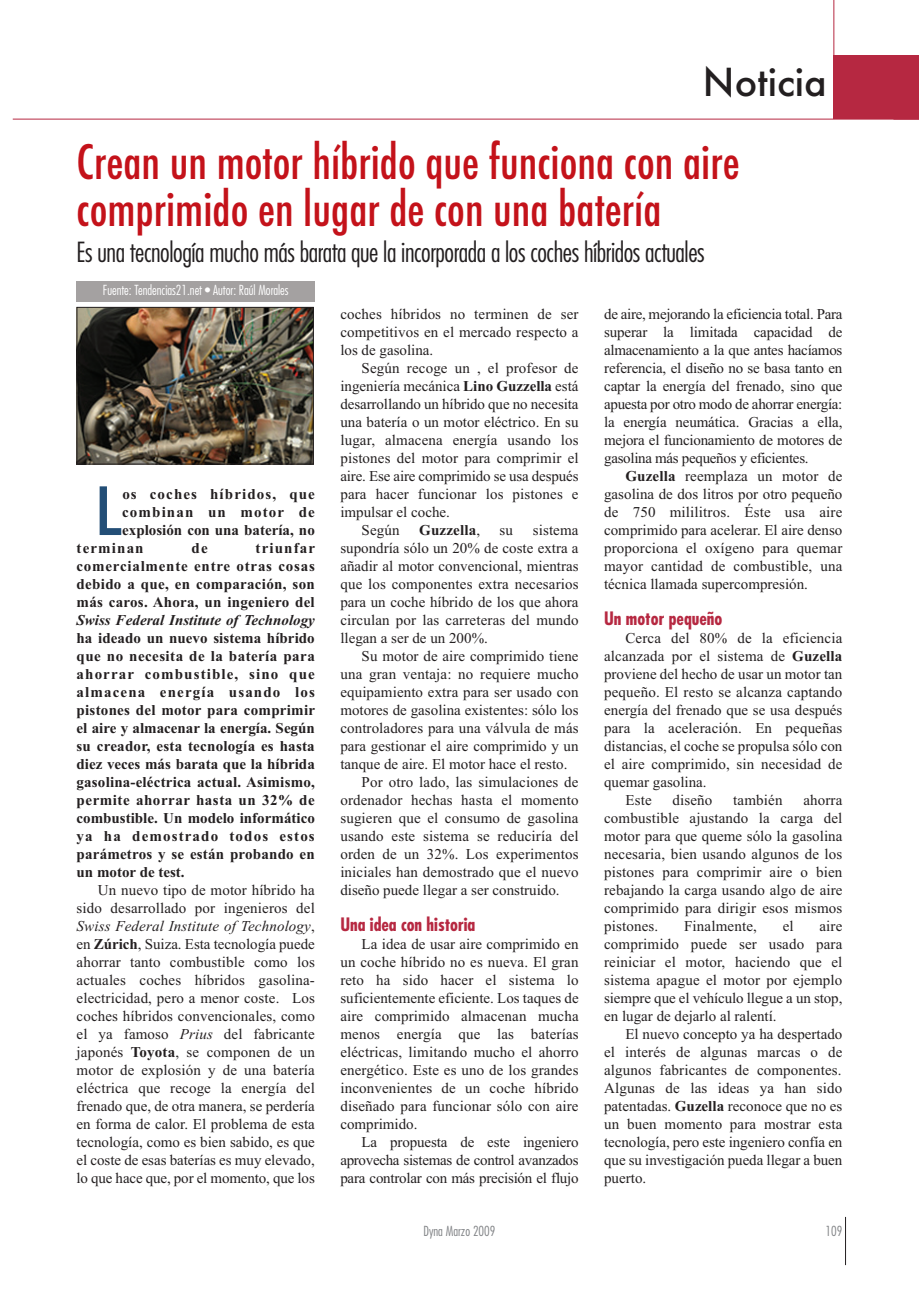
<style>
.page{position:relative;width:919px;height:1289px;background:#fff}
.page>*{position:absolute;margin:0;border:0;box-sizing:border-box;transform-origin:0 0}
.t1{font:500 64.5px "Futura";color:#234e76}
.t2{font:500 condensed 46.05px/47.7px "Futura";color:#c4121a}
.t3{font:500 37.5px "Futura";color:#231f20}
.t4{font:300 condensed 27px "Futura";letter-spacing:-.015em;color:#231f20}
.t5{font:700 condensed 18px "Futura";color:#b62841}
.t6{font:15px/18px "Times New Roman";letter-spacing:.005em;color:#231f20;text-align:justify}
.t7{font:700 15px/18px "Times New Roman";letter-spacing:.015em;color:#231f20;text-align:justify}
.t8{font:700 15px "Times New Roman";letter-spacing:.075em;color:#231f20}
.t9{font:italic 700 15px "Times New Roman";color:#231f20}
.t10{font:300 condensed 13.5px "Futura";color:#fff}
.t11{font:300 condensed 13.5px "Futura";color:#808285}
.s1{font-style:italic}
.s2{font-weight:700}
.s3{font-weight:400}
</style>
<div class="page">
<div style="left:833px;top:55px;width:85px;height:64px;background:#b62841"></div>
<hr style="left:845px;top:1216px;width:1px;height:48px;background:#231f20">
<hr style="left:833px;top:0;width:1px;height:119px;background:#b62841">
<hr style="left:13px;top:119px;width:905px;height:1px;background:#b62841">
<svg style="left:893px;top:119px;width:25px;height:1px"></svg>
<img style="left:79px;top:309px;width:233px;height:153px">
<div style="left:77px;top:307px;width:237px;height:157px;border:1px solid #231f20"></div>
<div style="left:77px;top:281px;width:238px;height:20px;background:#a4a1a1"></div>
<h3 class="t3" style="left:702px;top:62px;width:125px">Noticia</h3>
<h2 class="t2" style="left:77px;top:140px;width:664px">Crean un motor híbrido que funciona con aire comprimido en lugar de con una batería</h2>
<h3 class="t4" style="left:77px;top:241px;width:629px">Es una tecnología mucho más barata que la incorporada a los coches híbridos actuales</h3>
<p class="t10" style="left:103px;top:284px;width:187px">Fuente: Tendencias21.net • Autor: Raúl Morales</p>
<h1 class="t1" style="left:94px;top:475px;width:30px">L</h1>
<p class="t8" style="left:122px;top:489px;width:194px">os coches híbridos, que</p>
<p class="t8" style="left:122px;top:507px;width:194px">combinan un motor de</p>
<p class="t7" style="left:122px;top:522px;width:194px">explosión con una batería, no</p>
<p class="t8" style="left:77px;top:543px;width:69px">terminan</p>
<p class="t7" style="left:191px;top:540px;width:18px">de</p>
<p class="t7" style="left:77px;top:540px;width:240px;text-indent:179px">triunfar comercialmente entre otras cosas debido a que, en comparación, son más caros. Ahora, un ingeniero del</p>
<p class="t9" style="left:77px;top:615px;width:240px">Swiss Federal Institute of Technology</p>
<p class="t7" style="left:77px;top:630px;width:240px">ha ideado un nuevo sistema híbrido que no necesita de la batería para ahorrar combustible, sino que almacena energía usando los pistones del motor para comprimir el aire y almacenar la energía. Según su creador, esta tecnología es hasta diez veces más barata que la híbrida gasolina-eléctrica actual. Asimismo, permite ahorrar hasta un 32% de combustible. Un modelo informático ya ha demostrado todos estos parámetros y se están probando en un motor de test.</p>
<p class="t6" style="left:77px;top:882px;width:240px;text-indent:21px">Un nuevo tipo de motor híbrido ha sido desarrollado por ingenieros del <span class="s1">Swiss Federal Institute of Technology</span>, en <span class="s2">Zúrich</span>, Suiza. Esta tecnología puede ahorrar tanto combustible como los actuales coches híbridos gasolina&shy;electricidad, pero a menor coste. Los coches híbridos convencionales, como el ya famoso <span class="s1">Prius</span> del fabricante japonés <span class="s2">Toyota</span>, se componen de un motor de explosión y de una batería eléctrica que recoge la energía del frenado que, de otra manera, se perdería en forma de calor. El problema de esta tecnología, como es bien sabido, es que el coste de esas baterías es muy elevado, lo que hace que, por el momento, que los</p>
<p class="t6" style="left:340px;top:306px;width:240px">coches híbridos no terminen de ser competitivos en el mercado respecto a los de gasolina.</p>
<p class="t6" style="left:361px;top:360px;width:218px">Según recoge un , el profesor de</p>
<p class="t6" style="left:340px;top:378px;width:240px">ingeniería mecánica <span class="s2">Lino Guzzella</span> está</p>
<p class="t6" style="left:340px;top:396px;width:240px">desarrollando un híbrido que no necesita</p>
<p class="t6" style="left:340px;top:414px;width:240px">una batería o un motor eléctrico. En su</p>
<p class="t6" style="left:340px;top:432px;width:240px">lugar, almacena energía usando los</p>
<p class="t6" style="left:340px;top:450px;width:240px">pistones del motor para comprimir el</p>
<p class="t6" style="left:340px;top:468px;width:240px">aire. Ese aire comprimido se usa después</p>
<p class="t6" style="left:340px;top:486px;width:240px">para hacer funcionar los pistones e</p>
<p class="t6" style="left:340px;top:504px;width:111px">impulsar el coche.</p>
<p class="t6" style="left:361px;top:522px;width:40px">Según</p>
<p class="t7" style="left:419px;top:522px;width:62px">Guzzella<span class="s3">,</span></p>
<p class="t6" style="left:499px;top:522px;width:15px">su</p>
<p class="t6" style="left:340px;top:522px;width:240px;text-indent:192px">sistema supondría sólo un 20% de coste extra a añadir al motor convencional, mientras que los componentes extra necesarios para un coche híbrido de los que ahora circulan por las carreteras del mundo llegan a ser de un 200%.</p>
<p class="t6" style="left:361px;top:648px;width:218px">Su motor de aire comprimido tiene</p>
<p class="t6" style="left:340px;top:666px;width:240px">una gran ventaja: no requiere mucho</p>
<p class="t6" style="left:340px;top:684px;width:240px">equipamiento extra para ser usado con</p>
<p class="t6" style="left:340px;top:702px;width:240px">motores de gasolina existentes: sólo los</p>
<p class="t6" style="left:340px;top:720px;width:240px">controladores para una válvula de más</p>
<p class="t6" style="left:340px;top:738px;width:240px">para gestionar el aire comprimido y un</p>
<p class="t6" style="left:340px;top:756px;width:229px">tanque de aire. El motor hace el resto.</p>
<p class="t6" style="left:361px;top:774px;width:218px">Por otro lado, las simulaciones de</p>
<p class="t6" style="left:340px;top:792px;width:240px">ordenador hechas hasta el momento</p>
<p class="t6" style="left:340px;top:810px;width:240px">sugieren que el consumo de gasolina</p>
<p class="t6" style="left:340px;top:828px;width:240px">usando este sistema se reduciría del</p>
<p class="t6" style="left:340px;top:846px;width:240px">orden de un 32%. Los experimentos</p>
<p class="t6" style="left:340px;top:864px;width:240px">iniciales han demostrado que el nuevo</p>
<p class="t6" style="left:340px;top:882px;width:221px">diseño puede llegar a ser construido.</p>
<p class="t5" style="left:340px;top:916px;width:136px">Una idea con historia</p>
<p class="t6" style="left:340px;top:936px;width:240px;text-indent:21px">La idea de usar aire comprimido en un coche híbrido no es nueva. El gran reto ha sido hacer el sistema lo suficientemente eficiente. Los taques de aire comprimido almacenan mucha menos energía que las baterías eléctricas, limitando mucho el ahorro energético. Este es uno de los grandes inconvenientes de un coche híbrido diseñado para funcionar sólo con aire comprimido.</p>
<p class="t6" style="left:340px;top:1134px;width:240px;text-indent:21px">La propuesta de este ingeniero aprovecha sistemas de control avanzados para controlar con más precisión el flujo</p>
<p class="t6" style="left:604px;top:306px;width:240px">de aire, mejorando la eficiencia total. Para superar la limitada capacidad de almacenamiento a la que antes hacíamos referencia, el diseño no se basa tanto en captar la energía del frenado, sino que apuesta por otro modo de ahorrar energía: la energía neumática. Gracias a ella, mejora el funcionamiento de motores de gasolina más pequeños y eficientes.</p>
<p class="t6" style="left:604px;top:468px;width:240px;text-indent:21px"><span class="s2">Guzella</span> reemplaza un motor de gasolina de dos litros por otro pequeño de 750 mililitros. Éste usa aire comprimido para acelerar. El aire denso proporciona el oxígeno para quemar mayor cantidad de combustible, una técnica llamada supercompresión.</p>
<p class="t5" style="left:604px;top:610px;width:120px">Un motor pequeño</p>
<p class="t6" style="left:625px;top:630px;width:218px">Cerca del 80% de la eficiencia</p>
<p class="t6" style="left:604px;top:648px;width:240px">alcanzada por el sistema de <span class="s2">Guzella</span></p>
<p class="t6" style="left:604px;top:666px;width:240px">proviene del hecho de usar un motor tan</p>
<p class="t6" style="left:604px;top:684px;width:240px">pequeño. El resto se alcanza captando</p>
<p class="t6" style="left:604px;top:702px;width:240px">energía del frenado que se usa después</p>
<p class="t6" style="left:604px;top:720px;width:240px">para la aceleración. En pequeñas</p>
<p class="t6" style="left:604px;top:738px;width:240px">distancias, el coche se propulsa sólo con</p>
<p class="t6" style="left:604px;top:756px;width:240px">el aire comprimido, sin necesidad de</p>
<p class="t6" style="left:604px;top:774px;width:104px">quemar gasolina.</p>
<p class="t6" style="left:625px;top:792px;width:28px">Este</p>
<p class="t6" style="left:672px;top:792px;width:41px">diseño</p>
<p class="t6" style="left:733px;top:792px;width:51px">también</p>
<p class="t6" style="left:604px;top:792px;width:240px;text-indent:199px">ahorra combustible ajustando la carga del motor para que queme sólo la gasolina necesaria, bien usando algunos de los pistones para comprimir aire o bien rebajando la carga usando algo de aire comprimido para dirigir esos mismos pistones.</p>
<p class="t6" style="left:604px;top:918px;width:240px;text-indent:215px">aire comprimido puede ser usado para reiniciar el motor, haciendo que el sistema apague el motor por ejemplo siempre que el vehículo llegue a un stop, en lugar de dejarlo al ralentí.</p>
<p class="t6" style="left:604px;top:1026px;width:240px;text-indent:21px">El nuevo concepto ya ha despertado el interés de algunas marcas o de algunos fabricantes de componentes.<br>Algunas de las ideas ya han sido patentadas. <span class="s2">Guzella</span> reconoce que no es un buen momento para mostrar esta tecnología, pero este ingeniero confía en que su investigación pueda llegar a buen puerto.</p>
<p class="t6" style="left:684px;top:918px;width:74px">Finalmente,</p>
<p class="t6" style="left:782px;top:918px;width:12px">el</p>
<p class="t11" style="left:423px;top:1225px;width:73px">Dyna Marzo 2009</p>
<p class="t11" style="left:825px;top:1225px;width:18px">109</p>
</div>
